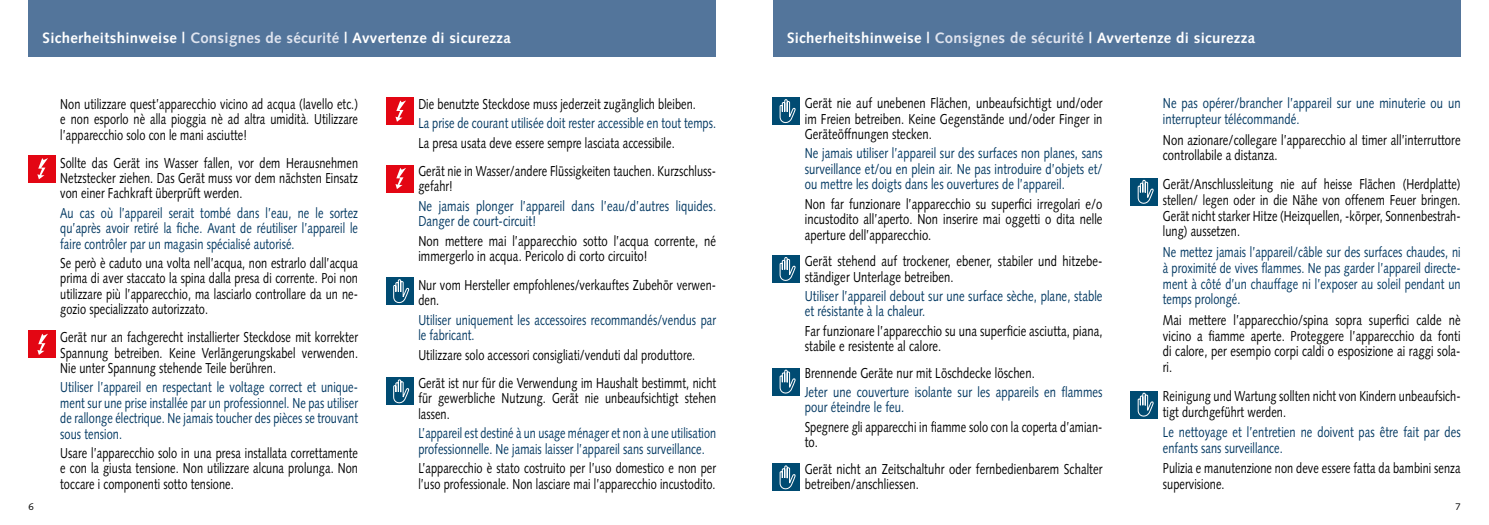
<style>
.page{position:relative;width:1489px;height:525px;background:#fff}
.page>*{position:absolute;margin:0;border:0;box-sizing:border-box;transform-origin:0 0}
.t1{font:700 15px "Syntax LT Std";letter-spacing:.02em;color:#fff}
.t2{font:14.38px/15.5px "Syntax LT Std";letter-spacing:.01em;color:#000;scale:.76 1}
.t3{font:14.38px/15.5px "Syntax LT Std";letter-spacing:.01em;color:#000;scale:.78 1}
.t4{font:14.38px/15.5px "Syntax LT Std";letter-spacing:.01em;color:#003761;text-align:justify;scale:.76 1}
.t5{font:14.38px/15.5px "Syntax LT Std";letter-spacing:.01em;color:#003761;scale:.78 1}
.t6{font:14.38px/15.6px "Syntax LT Std";letter-spacing:.01em;color:#003761;scale:.75 1}
.t7{font:14.38px/15.9px "Syntax LT Std";letter-spacing:.01em;color:#003761;scale:.77 1}
.t8{font:9.75px "Syntax LT Std";color:#000}
.s1{color:#dfe4ef}
</style>
<div class="page">
<div style="left:772px;top:0;width:688px;height:57px;background:#53759b"></div>
<div style="left:28px;top:0;width:688px;height:57px;background:#53759b"></div>
<div style="left:28px;top:155px;width:27px;height:27px;background:#e30613"></div>
<svg style="left:37px;top:158px;width:11px;height:21px"></svg>
<div style="left:28px;top:330px;width:27px;height:28px;background:#e30613"></div>
<svg style="left:37px;top:333px;width:11px;height:22px"></svg>
<div style="left:386px;top:165px;width:27px;height:27px;background:#e30613"></div>
<svg style="left:395px;top:168px;width:11px;height:21px"></svg>
<div style="left:386px;top:97px;width:27px;height:28px;background:#e30613"></div>
<svg style="left:395px;top:100px;width:11px;height:22px"></svg>
<div style="left:386px;top:277px;width:27px;height:27px;background:#004b72"></div>
<svg style="left:393px;top:279px;width:16px;height:25px"></svg>
<div style="left:386px;top:377px;width:27px;height:27px;background:#004b72"></div>
<svg style="left:393px;top:379px;width:16px;height:25px"></svg>
<div style="left:772px;top:97px;width:28px;height:28px;background:#004b72"></div>
<svg style="left:779px;top:99px;width:16px;height:25px"></svg>
<div style="left:772px;top:255px;width:28px;height:27px;background:#004b72"></div>
<svg style="left:779px;top:257px;width:16px;height:24px"></svg>
<div style="left:772px;top:368px;width:28px;height:27px;background:#004b72"></div>
<svg style="left:779px;top:369px;width:16px;height:25px"></svg>
<div style="left:772px;top:463px;width:28px;height:27px;background:#004b72"></div>
<svg style="left:779px;top:465px;width:16px;height:25px"></svg>
<div style="left:1130px;top:178px;width:27px;height:27px;background:#004b72"></div>
<svg style="left:1137px;top:180px;width:16px;height:24px"></svg>
<div style="left:1130px;top:391px;width:27px;height:27px;background:#004b72"></div>
<svg style="left:1137px;top:392px;width:16px;height:25px"></svg>
<p class="t1" style="left:43px;top:29px;width:470px">Sicherheitshinweise | <span class="s1">Consignes de sécurité</span> | Avvertenze di sicurezza</p>
<p class="t1" style="left:787px;top:29px;width:470px">Sicherheitshinweise | <span class="s1">Consignes de sécurité</span> | Avvertenze di sicurezza</p>
<p class="t2" style="left:60px;top:96px;width:393px;text-align:justify">Non utilizzare quest’apparecchio vicino ad acqua (lavello etc.) e non esporlo nè alla pioggia nè ad altra umidità. Utilizzare l’apparecchio solo con le mani asciutte!</p>
<p class="t2" style="left:60px;top:155px;width:393px;text-align:justify">Sollte das Gerät ins Wasser fallen, vor dem Herausnehmen Netzstecker ziehen. Das Gerät muss vor dem nächsten Einsatz von einer Fachkraft überprüft werden.</p>
<p class="t4" style="left:60px;top:205px;width:393px">Au cas où l’appareil serait tombé dans l’eau, ne le sortez qu’après avoir retiré la fiche. Avant de réutiliser l’appareil le faire contrôler par un magasin spécialisé autorisé.</p>
<p class="t2" style="left:60px;top:255px;width:393px;text-align:justify">Se però è caduto una volta nell’acqua, non estrarlo dall’acqua prima di aver staccato la spina dalla presa di corrente. Poi non utilizzare più l’apparecchio, ma lasciarlo controllare da un ne&shy;gozio specializzato autorizzato.</p>
<p class="t2" style="left:60px;top:329px;width:393px;text-align:justify">Gerät nur an fachgerecht installierter Steckdose mit korrekter Spannung betreiben. Keine Verlängerungskabel verwenden.<br>Nie unter Spannung stehende Teile berühren.</p>
<p class="t4" style="left:60px;top:379px;width:393px">Utiliser l’appareil en respectant le voltage correct et unique&shy;ment sur une prise installée par un professionnel. Ne pas utiliser de rallonge électrique. Ne jamais toucher des pièces se trouvant sous tension.</p>
<p class="t2" style="left:60px;top:445px;width:393px;text-align:justify">Usare l’apparecchio solo in una presa installata correttamente e con la giusta tensione. Non utilizzare alcuna prolunga. Non toccare i componenti sotto tensione.</p>
<p class="t2" style="left:418px;top:96px;width:367px">Die benutzte Steckdose muss jederzeit zugänglich bleiben.</p>
<p class="t4" style="left:418px;top:115px;width:393px">La prise de courant utilisée doit rester accessible en tout temps.</p>
<p class="t2" style="left:418px;top:128px;width:393px;line-height:28.1px">La presa usata deve essere sempre lasciata accessibile.<br>Gerät nie in Wasser/andere Flüssigkeiten tauchen. Kurzschluss-</p>
<p class="t2" style="left:418px;top:178px;width:47px">gefahr!</p>
<p class="t5" style="left:418px;top:198px;width:383px">Ne jamais plonger l’appareil dans l’eau/d’autres liquides.<br>Danger de court-circuit!</p>
<p class="t3" style="left:418px;top:233px;width:383px">Non mettere mai l’apparecchio sotto l’acqua corrente, né immergerlo in acqua. Pericolo di corto circuito!</p>
<p class="t2" style="left:418px;top:276px;width:393px">Nur vom Hersteller empfohlenes/verkauftes Zubehör verwen&shy;den.</p>
<p class="t4" style="left:418px;top:311px;width:393px">Utiliser uniquement les accessoires recommandés/vendus par le fabricant.</p>
<p class="t2" style="left:418px;top:340px;width:393px;line-height:28.1px">Utilizzare solo accessori consigliati/venduti dal produttore.<br>Gerät ist nur für die Verwendung im Haushalt bestimmt, nicht</p>
<p class="t2" style="left:418px;top:390px;width:393px">für gewerbliche Nutzung. Gerät nie unbeaufsichtigt stehen lassen.</p>
<p class="t6" style="left:418px;top:425px;width:398px">L’appareil est destiné à un usage ménager et non à une utilisation professionnelle. Ne jamais laisser l’appareil sans surveillance.</p>
<p class="t2" style="left:418px;top:460px;width:393px">L’apparecchio è stato costruito per l’uso domestico e non per l’uso professionale. Non lasciare mai l’apparecchio incustodito.</p>
<p class="t3" style="left:804px;top:96px;width:383px;text-align:justify">Gerät nie auf unebenen Flächen, unbeaufsichtigt und/oder im Freien betreiben. Keine Gegenstände und/oder Finger in Geräteöffnungen stecken.</p>
<p class="t5" style="left:804px;top:146px;width:383px;text-align:justify">Ne jamais utiliser l’appareil sur des surfaces non planes, sans surveillance et/ou en plein air. Ne pas introduire d’objets et/ ou mettre les doigts dans les ouvertures de l’appareil.</p>
<p class="t3" style="left:804px;top:196px;width:383px;text-align:justify">Non far funzionare l’apparecchio su superfici irregolari e/o incustodito all’aperto. Non inserire mai oggetti o dita nelle aperture dell’apparecchio.</p>
<p class="t3" style="left:804px;top:253px;width:383px">Gerät stehend auf trockener, ebener, stabiler und hitzebe&shy;ständiger Unterlage betreiben.</p>
<p class="t5" style="left:804px;top:288px;width:383px">Utiliser l’appareil debout sur une surface sèche, plane, stable et résistante à la chaleur.</p>
<p class="t3" style="left:804px;top:322px;width:383px">Far funzionare l’apparecchio su una superficie asciutta, piana, stabile e resistente al calore.</p>
<p class="t3" style="left:804px;top:365px;width:296px">Brennende Geräte nur mit Löschdecke löschen.</p>
<p class="t5" style="left:804px;top:384px;width:383px">Jeter une couverture isolante sur les appareils en flammes pour éteindre le feu.</p>
<p class="t2" style="left:804px;top:418px;width:393px">Spegnere gli apparecchi in fiamme solo con la coperta d’amian&shy;to.</p>
<p class="t3" style="left:804px;top:461px;width:383px">Gerät nicht an Zeitschaltuhr oder fernbedienbarem Schalter betreiben/anschliessen.</p>
<p class="t5" style="left:1162px;top:95px;width:383px;line-height:15.9px">Ne pas opérer/brancher l’appareil sur une minuterie ou un interrupteur télécommandé.</p>
<p class="t3" style="left:1162px;top:131px;width:383px;line-height:15.9px">Non azionare/collegare l’apparecchio al timer all’interruttore controllabile a distanza.</p>
<p class="t2" style="left:1162px;top:176px;width:393px;line-height:15.9px;text-align:justify">Gerät/Anschlussleitung nie auf heisse Flächen (Herdplatte) stellen/ legen oder in die Nähe von offenem Feuer bringen.<br>Gerät nicht starker Hitze (Heizquellen, -körper, Sonnenbestrah&shy;lung) aussetzen.</p>
<p class="t4" style="left:1162px;top:244px;width:393px;line-height:15.9px">Ne mettez jamais l’appareil/câble sur des surfaces chaudes, ni à proximité de vives flammes. Ne pas garder l’appareil directe&shy;ment à côté d’un chauffage ni l’exposer au soleil pendant un temps prolongé.</p>
<p class="t3" style="left:1162px;top:311px;width:383px;line-height:15.9px;text-align:justify">Mai mettere l’apparecchio/spina sopra superfici calde nè vicino a fiamme aperte. Proteggere l’apparecchio da fonti di calore, per esempio corpi caldi o esposizione ai raggi sola&shy;ri.</p>
<p class="t2" style="left:1162px;top:387px;width:393px;line-height:15.9px">Reinigung und Wartung sollten nicht von Kindern unbeaufsich&shy;tigt durchgeführt werden.</p>
<p class="t7" style="left:1162px;top:424px;width:388px">Le nettoyage et l’entretien ne doivent pas être fait par des enfants sans surveillance.</p>
<p class="t2" style="left:1162px;top:460px;width:393px;line-height:15.9px">Pulizia e manutenzione non deve essere fatta da bambini senza supervisione.</p>
<p class="t8" style="left:28px;top:500px;width:7px">6</p>
<p class="t8" style="left:1455px;top:500px;width:7px">7</p>
</div>
